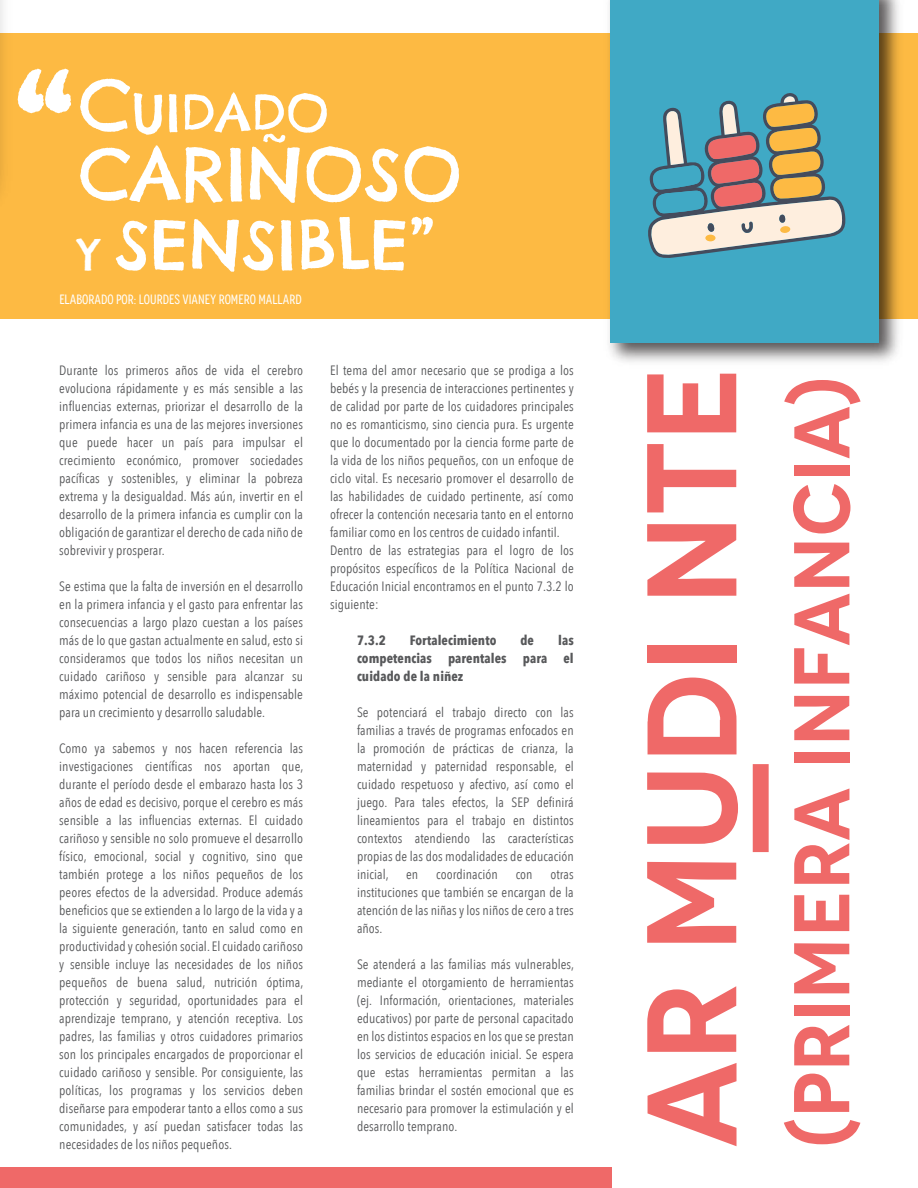
<style>
.page{position:relative;width:918px;height:1188px;background:#fff}
.page>*{position:absolute;margin:0;border:0;box-sizing:border-box;transform-origin:0 0}
.t1{font:167.4px "Chelsea Market";color:#fff}
.t2{font:600 127.35px "Novecento";color:#ef6968}
.t3{font:600 78.9px "Novecento";color:#ef6968}
.t4{font:72px "Chelsea Market";color:#fff}
.t5{font:67.5px "Chelsea Market";color:#fff}
.t6{font:51px "Chelsea Market";color:#fff}
.t7{font:13.5px/18px "Avenir Next Condensed";letter-spacing:.005em;color:#57585a;text-align:justify}
.t8{font:700 13.5px/18px "Avenir Next Condensed";letter-spacing:.005em;color:#57585a;text-align:justify}
.t9{font:condensed 13.5px "Novecento";color:#fff}
.s1{font-size:72px}
.s2{font-size:40.5px}
</style>
<div class="page">
<div style="left:0;top:33px;width:918px;height:286px;background:#fdba43"></div>
<div style="left:0;top:1167px;width:612px;height:21px;background:#ef6968"></div>
<img style="left:609px;top:0;width:290px;height:362px">
<div style="left:610px;top:0;width:269px;height:343px;background:#40a9c5"></div>
<div style="left:753px;top:764px;width:16px;height:88px;background:#ef6968"></div>
<svg style="left:648px;top:93px;width:198px;height:165px"></svg>
<h1 class="t1" style="left:12px;top:31px;width:66px">“</h1>
<h3 class="t6" style="left:79px;top:80px;width:251px"><span class="s1">C</span>UIDADO</h3>
<h3 class="t4" style="left:79px;top:128px;width:384px">CARIÑOSO</h3>
<h3 class="t5" style="left:79px;top:201px;width:357px"><span class="s2">Y</span> SENSIBLE”</h3>
<p class="t9" style="left:59px;top:292px;width:244px">ELABORADO POR: LOURDES VIANEY ROMERO MALLARD</p>
<p class="t7" style="left:59px;top:361px;width:245px">Durante los primeros años de vida el cerebro evoluciona rápidamente y es más sensible a las influencias externas, priorizar el desarrollo de la primera infancia es una de las mejores inversiones que puede hacer un país para impulsar el crecimiento económico, promover sociedades pacíficas y sostenibles, y eliminar la pobreza extrema y la desigualdad. Más aún, invertir en el desarrollo de la primera infancia es cumplir con la obligación de garantizar el derecho de cada niño de sobrevivir y prosperar.</p>
<p class="t7" style="left:59px;top:577px;width:245px">Se estima que la falta de inversión en el desarrollo en la primera infancia y el gasto para enfrentar las consecuencias a largo plazo cuestan a los países más de lo que gastan actualmente en salud, esto si consideramos que todos los niños necesitan un cuidado cariñoso y sensible para alcanzar su máximo potencial de desarrollo es indispensable para un crecimiento y desarrollo saludable.</p>
<p class="t7" style="left:59px;top:739px;width:246px">Como ya sabemos y nos hacen referencia las investigaciones científicas nos aportan que, durante el período desde el embarazo hasta los 3 años de edad es decisivo, porque el cerebro es más sensible a las influencias externas. El cuidado cariñoso y sensible no solo promueve el desarrollo físico, emocional, social y cognitivo, sino que también protege a los niños pequeños de los peores efectos de la adversidad. Produce además beneficios que se extienden a lo largo de la vida y a la siguiente generación, tanto en salud como en productividad y cohesión social. El cuidado cariñoso y sensible incluye las necesidades de los niños pequeños de buena salud, nutrición óptima, protección y seguridad, oportunidades para el aprendizaje temprano, y atención receptiva. Los padres, las familias y otros cuidadores primarios son los principales encargados de proporcionar el cuidado cariñoso y sensible. Por consiguiente, las políticas, los programas y los servicios deben diseñarse para empoderar tanto a ellos como a sus comunidades, y así puedan satisfacer todas las necesidades de los niños pequeños.</p>
<p class="t7" style="left:330px;top:361px;width:245px;text-align:left">El tema del amor necesario que se prodiga a los bebés y la presencia de interacciones pertinentes y de calidad por parte de los cuidadores principales no es romanticismo, sino ciencia pura. Es urgente que lo documentado por la ciencia forme parte de la vida de los niños pequeños, con un enfoque de ciclo vital. Es necesario promover el desarrollo de las habilidades de cuidado pertinente, así como ofrecer la contención necesaria tanto en el entorno familiar como en los centros de cuidado infantil.<br>Dentro de las estrategias para el logro de los propósitos específicos de la Política Nacional de Educación Inicial encontramos en el punto 7.3.2 lo siguiente:</p>
<p class="t8" style="left:357px;top:631px;width:30px">7.3.2</p>
<p class="t8" style="left:410px;top:631px;width:88px">Fortalecimiento</p>
<p class="t8" style="left:520px;top:631px;width:15px">de</p>
<p class="t8" style="left:357px;top:631px;width:218px;text-indent:201px">las competencias parentales para el cuidado de la niñez</p>
<p class="t7" style="left:357px;top:703px;width:218px">Se potenciará el trabajo directo con las familias a través de programas enfocados en la promoción de prácticas de crianza, la maternidad y paternidad responsable, el cuidado respetuoso y afectivo, así como el juego. Para tales efectos, la SEP definirá lineamientos para el trabajo en distintos contextos atendiendo las características propias de las dos modalidades de educación inicial,</p>
<p class="t7" style="left:406px;top:865px;width:14px">en</p>
<p class="t7" style="left:436px;top:865px;width:63px">coordinación</p>
<p class="t7" style="left:516px;top:865px;width:18px">con</p>
<p class="t7" style="left:357px;top:865px;width:218px;text-indent:193px">otras instituciones que también se encargan de la atención de las niñas y los niños de cero a tres años.</p>
<p class="t7" style="left:357px;top:955px;width:219px">Se atenderá a las familias más vulnerables, mediante el otorgamiento de herramientas (ej. Información, orientaciones, materiales educativos) por parte de personal capacitado en los distintos espacios en los que se prestan los servicios de educación inicial. Se espera que estas herramientas permitan a las familias brindar el sostén emocional que es necesario para promover la estimulación y el desarrollo temprano.</p>
<h2 class="t2" style="left:614px;top:1147px;width:783px;rotate:-90deg">Ar mudi nte</h2>
<h3 class="t3" style="left:773px;top:1147px;width:772px;rotate:-90deg">(primera infancia)</h3>
</div>
